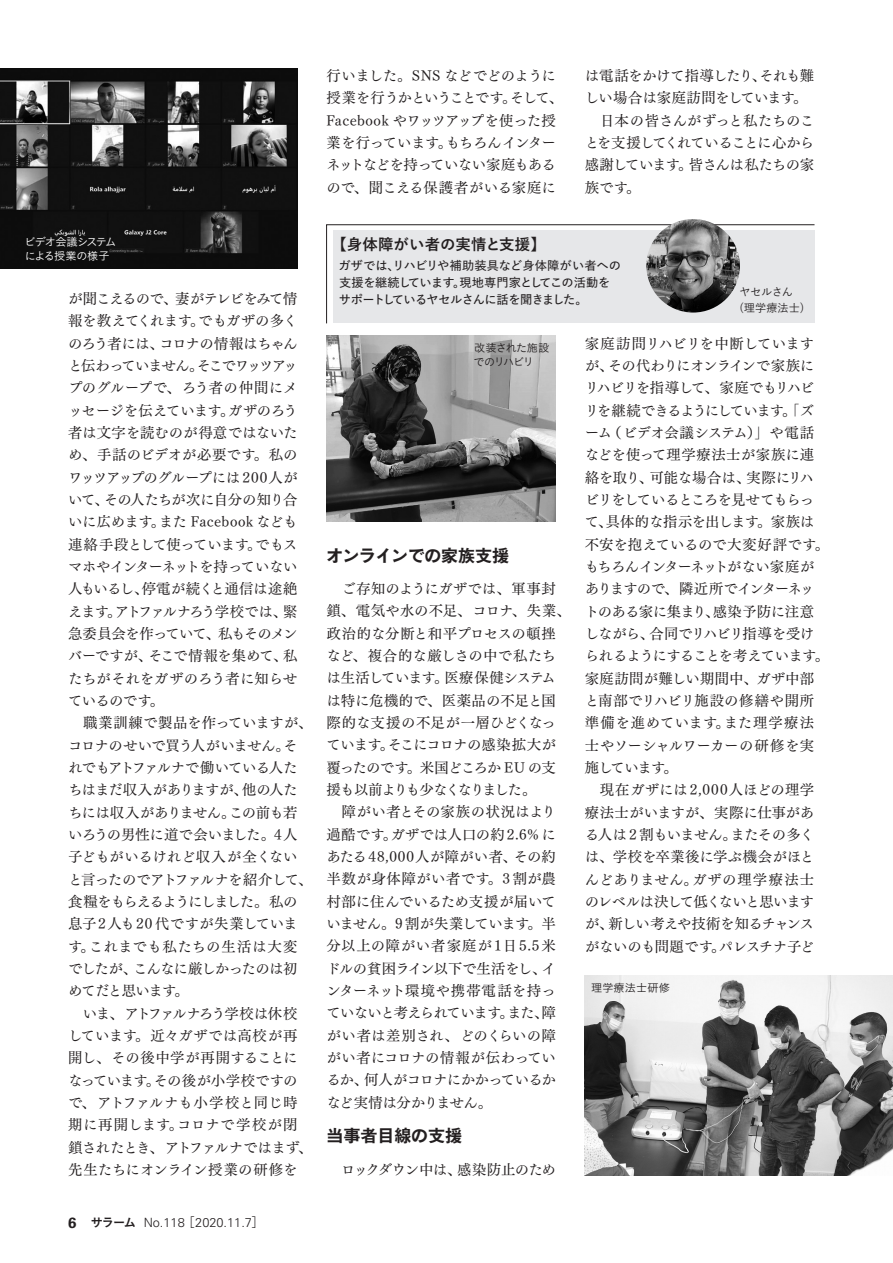
<style>
.page{position:relative;width:893px;height:1263px;background:#fff}
.page>*{position:absolute;margin:0;border:0;box-sizing:border-box;transform-origin:0 0}
.t1{font:16.95px "Iwa O Go Pro Eb";letter-spacing:-.01em;color:#231f20}
.t2{font:15.45px "Yu Gothic Std B";letter-spacing:.005em;color:#231f20}
.t3{font:14.4px/22.4px "Tsuku Min Pr 5 M";letter-spacing:-.025em;color:#231f20}
.t4{font:300 12.75px "Univers";color:#231f20}
.t5{font:600 12.15px/17px "Yu Go Pr 6 N";letter-spacing:-.03em;color:#231f20}
.t6{font:11.1px/13.8px "Koburina Go Std N W3";letter-spacing:-.07em;color:#fff}
.t7{font:11.1px/13.8px "Koburina Go Std N W3";letter-spacing:-.07em;color:#231f20}
.t8{font:11.1px/15.9px "Yu Gothic Std M";color:#231f20}
.t9{font:11.1px "Koburina Go Std N W3";letter-spacing:.01em;color:#231f20}
.s1{font-weight:700;font-size:14.85px}
.s2{font-family:"Koburina Go Std N W6";font-weight:400;font-size:12.15px}
.s3{font-family:"Shin Go Pr 6"}
</style>
<div class="page">
<img style="left:585px;top:975px;width:308px;height:200px">
<img style="left:0;top:68px;width:298px;height:201px">
<img style="left:326px;top:336px;width:230px;height:186px">
<svg style="left:326px;top:224px;width:489px;height:100px;background:#e5e6e8"></svg>
<img style="left:646px;top:219px;width:94px;height:94px;border-radius:47px">
<p class="t6" style="left:25px;top:235px;width:93px">ビデオ会議システムによる授業の様子</p>
<p class="t3" style="left:68px;top:286px;width:246px">が聞こえるので、妻がテレビをみて情報を教えてくれます。でもガザの多くのろう者には、コロナの情報はちゃんと伝わっていません。そこでワッツアップのグループで、ろう者の仲間にメッセージを伝えています。ガザのろう者は文字を読むのが得意ではないため、手話のビデオが必要です。私のワッツアップのグループには 200人がいて、その人たちが次に自分の知り合いに広めます。また Facebook なども連絡手段として使っています。でもスマホやインターネットを持っていない人もいるし、停電が続くと通信は途絶えます。アトファルナろう学校では、緊急委員会を作っていて、私もそのメンバーですが、そこで情報を集めて、私たちがそれをガザのろう者に知らせているのです。<br>　職業訓練で製品を作っていますが、コロナのせいで買う人がいません。それでもアトファルナで働いている人たちはまだ収入がありますが、他の人たちには収入がありません。この前も若いろうの男性に道で会いました。4人子どもがいるけれど収入が全くないと言ったのでアトファルナを紹介して、食糧をもらえるようにしました。私の息子2人も20 代ですが失業しています。これまでも私たちの生活は大変でしたが、こんなに厳しかったのは初めてだと思います。<br>　いま、アトファルナろう学校は休校しています。近々ガザでは高校が再開し、その後中学が再開することになっています。その後が小学校ですので、アトファルナも小学校と同じ時期に再開します。コロナで学校が閉鎖されたとき、アトファルナではまず、先生たちにオンライン授業の研修を</p>
<p class="t4" style="left:68px;top:1215px;width:198px"><span class="s1">6</span> <span class="s2">サラーム</span> No.118 <span class="s3">［</span>2020.11.7<span class="s3">］</span></p>
<p class="t3" style="left:326px;top:63px;width:238px">行いました。SNS などでどのように授業を行うかということです。そして、<br>Facebook やワッツアップを使った授業を行っています。もちろんインターネットなどを持っていない家庭もあるので、聞こえる保護者がいる家庭に</p>
<p class="t3" style="left:585px;top:63px;width:231px">は電話をかけて指導したり、それも難しい場合は家庭訪問をしています。　日本の皆さんがずっと私たちのことを支援してくれていることに心から感謝しています。皆さんは私たちの家族です。</p>
<p class="t2" style="left:331px;top:232px;width:216px">【身体障がい者の実情と支援】</p>
<p class="t5" style="left:339px;top:256px;width:284px">ガザでは、リハビリや補助装具など身体障がい者への支援を継続しています。現地専門家としてこの活動をサポートしているヤセルさんに話を聞きました。</p>
<p class="t8" style="left:739px;top:283px;width:67px">ヤセルさん<br>(理学療法士)</p>
<p class="t7" style="left:474px;top:341px;width:77px">改装された施設でのリハビリ</p>
<p class="t1" style="left:326px;top:544px;width:185px">オンラインでの家族支援</p>
<p class="t3" style="left:326px;top:576px;width:246px">　ご存知のようにガザでは、軍事封鎖、電気や水の不足、コロナ、失業、政治的な分断と和平プロセスの頓挫など、複合的な厳しさの中で私たちは生活しています。医療保健システムは特に危機的で、医薬品の不足と国際的な支援の不足が一層ひどくなっています。そこにコロナの感染拡大が覆ったのです。米国どころか EU の支援も以前よりも少なくなりました。<br>　障がい者とその家族の状況はより過酷です。ガザでは人口の約 2.6% にあたる48,000人が障がい者、その約半数が身体障がい者です。3 割が農村部に住んでいるため支援が届いていません。9 割が失業しています。半分以上の障がい者家庭が1日5.5米ドルの貧困ライン以下で生活をし、インターネット環境や携帯電話を持っていないと考えられています。また、障がい者は差別され、どのくらいの障がい者にコロナの情報が伝わっているか、何人がコロナにかかっているかなど実情は分かりません。</p>
<p class="t1" style="left:326px;top:1124px;width:137px">当事者目線の支援</p>
<p class="t3" style="left:326px;top:1156px;width:231px">　ロックダウン中は、感染防止のため</p>
<p class="t3" style="left:585px;top:330px;width:246px">家庭訪問リハビリを中断していますが、その代わりにオンラインで家族にリハビリを指導して、家庭でもリハビリを継続できるようにしています。「ズーム（ビデオ会議システム）」や電話などを使って理学療法士が家族に連絡を取り、可能な場合は、実際にリハビリをしているところを見せてもらって、具体的な指示を出します。家族は不安を抱えているので大変好評です。もちろんインターネットがない家庭がありますので、隣近所でインターネットのある家に集まり、感染予防に注意しながら、合同でリハビリ指導を受けられるようにすることを考えています。家庭訪問が難しい期間中、ガザ中部と南部でリハビリ施設の修繕や開所準備を進めています。また理学療法士やソーシャルワーカーの研修を実施しています。<br>　現在ガザには 2,000人ほどの理学療法士がいますが、実際に仕事がある人は 2 割もいません。またその多くは、学校を卒業後に学ぶ機会がほとんどありません。ガザの理学療法士のレベルは決して低くないと思いますが、新しい考えや技術を知るチャンスがないのも問題です。パレスチナ子ど</p>
<p class="t9" style="left:591px;top:979px;width:80px">理学療法士研修</p>
</div>
